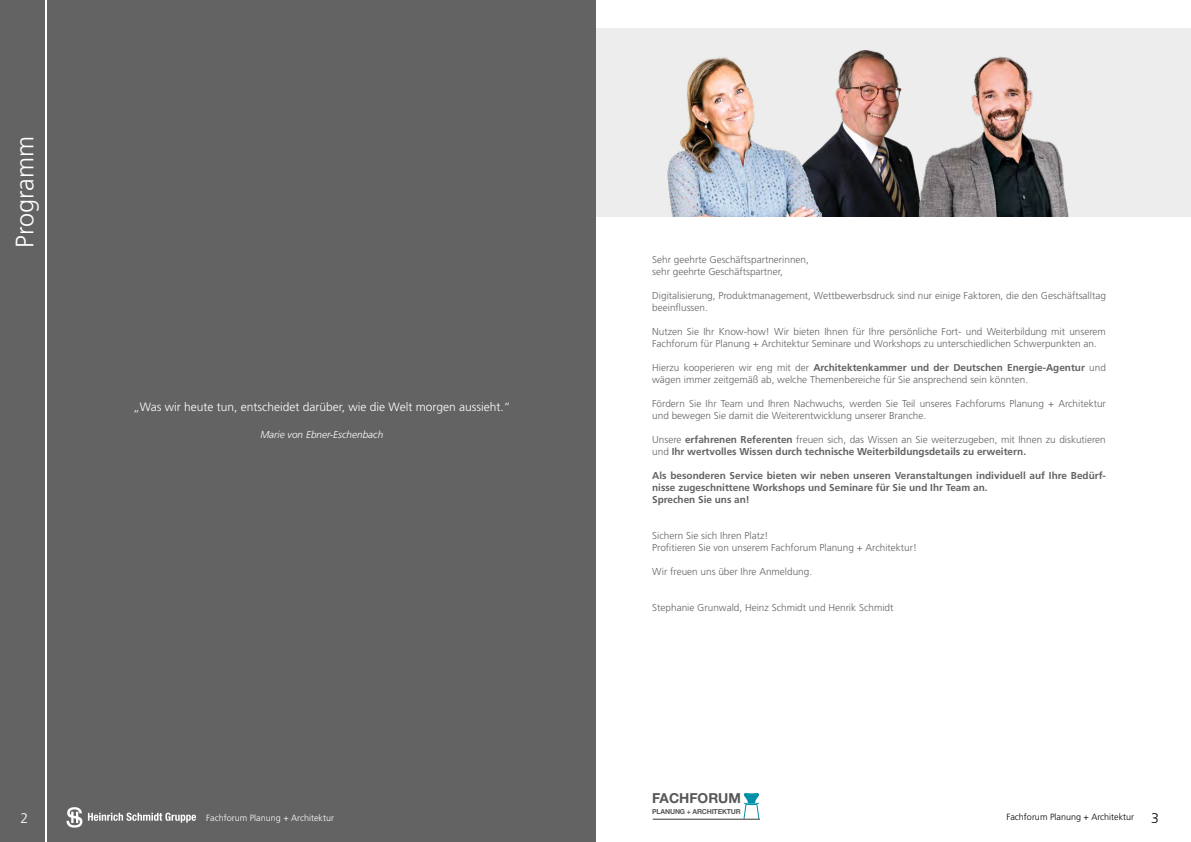
<style>
.page{position:relative;width:1191px;height:842px;background:#fff}
.page>*{position:absolute;margin:0;border:0;box-sizing:border-box;transform-origin:0 0}
.t1{font:300 25.2px "Frutiger LT Std";color:#fff}
.t2{font:300 14px "Frutiger LT Std";color:#fff}
.t3{font:700 13.8px "Helvetica Neue LT Std";color:#575756}
.Fließtext_weiß{font:300 12px "Frutiger LT Std";color:#fff}
.Fließtext{font:300 10px/12px "Frutiger LT Std";color:#646363}
.Fließtext-2{font:700 10px/12px "Frutiger LT Std";color:#646363}
.Fließtext_weiß-2{font:italic 300 10px "Frutiger LT Std";color:#fff}
.t4{font:300 9px "Frutiger LT Std";color:#000}
.t5{font:300 9px "Frutiger LT Std";color:#fff}
.t6{font:700 6.9px "Helvetica Neue LT Std";letter-spacing:-.025em;color:#575756}
.s1{font-weight:700}
.s2{font-weight:300}
.s3{font-size:14px}
</style>
<div class="page">
<div style="left:0;top:0;width:45px;height:842px;background:#646363"></div>
<div style="left:595px;top:28px;width:596px;height:189px;background:#ededed"></div>
<img style="left:824px;top:50px;width:74px;height:167px">
<img style="left:898px;top:56px;width:171px;height:161px">
<img style="left:667px;top:57px;width:157px;height:160px">
<svg style="left:743px;top:793px;width:16px;height:26px"></svg>
<hr style="left:653px;top:819px;width:107px;height:1px;background:#575756">
<div style="left:47px;top:0;width:548px;height:842px;background:#646363"></div>
<svg style="left:66px;top:807px;width:130px;height:21px"></svg>
<h1 class="t1" style="left:10px;top:248px;width:113px;rotate:-90deg">Programm</h1>
<h2 class="t2" style="left:20px;top:810px;width:9px">2</h2>
<p class="Fließtext_weiß" style="left:133px;top:400px;width:378px">„Was wir heute tun, entscheidet darüber, wie die Welt morgen aussieht.“</p>
<p class="Fließtext_weiß-2" style="left:260px;top:428px;width:124px">Marie von Ebner-Eschenbach</p>
<p class="Fließtext" style="left:652px;top:253px;width:158px">Sehr geehrte Geschäftspartnerinnen,</p>
<p class="Fließtext" style="left:652px;top:265px;width:132px">sehr geehrte Geschäftspartner,</p>
<p class="Fließtext" style="left:652px;top:289px;width:455px">Digitalisierung, Produktmanagement, Wettbewerbsdruck sind nur einige Faktoren, die den Geschäftsalltag beeinflussen.</p>
<p class="Fließtext" style="left:652px;top:325px;width:455px">Nutzen Sie Ihr Know-how! Wir bieten Ihnen für Ihre persönliche Fort- und Weiterbildung mit unserem<br>Fachforum für Planung + Architektur Seminare und Workshops zu unterschiedlichen Schwerpunkten an.</p>
<p class="Fließtext" style="left:652px;top:361px;width:455px">Hierzu kooperieren wir eng mit der <span class="s1">Architektenkammer und der Deutschen Energie-Agentur</span> und wägen immer zeitgemäß ab, welche Themenbereiche für Sie ansprechend sein könnten.</p>
<p class="Fließtext" style="left:652px;top:397px;width:455px">Fördern Sie Ihr Team und Ihren Nachwuchs, werden Sie Teil unseres Fachforums Planung + Architektur und bewegen Sie damit die Weiterentwicklung unserer Branche.</p>
<p class="Fließtext-2" style="left:652px;top:433px;width:455px"><span class="s2">Unsere</span> erfahrenen Referenten <span class="s2">freuen sich, das Wissen an Sie weiterzugeben, mit Ihnen zu diskutieren und</span> Ihr wertvolles Wissen durch technische Weiterbildungsdetails zu erweitern.</p>
<p class="Fließtext-2" style="left:652px;top:469px;width:455px">Als besonderen Service bieten wir neben unseren Veranstaltungen individuell auf Ihre Bedürf&shy;nisse zugeschnittene Workshops und Seminare für Sie und Ihr Team an.</p>
<p class="Fließtext-2" style="left:652px;top:493px;width:99px">Sprechen Sie uns an!</p>
<p class="Fließtext" style="left:652px;top:529px;width:118px">Sichern Sie sich Ihren Platz!</p>
<p class="Fließtext" style="left:652px;top:541px;width:266px">Profitieren Sie von unserem Fachforum Planung + Architektur!</p>
<p class="Fließtext" style="left:652px;top:565px;width:161px">Wir freuen uns über Ihre Anmeldung.</p>
<p class="Fließtext" style="left:652px;top:601px;width:243px">Stephanie Grunwald, Heinz Schmidt und Henrik Schmidt</p>
<p class="t3" style="left:652px;top:790px;width:90px">FACHFORUM</p>
<p class="t6" style="left:652px;top:808px;width:90px">PLANUNG + ARCHITEKTUR</p>
<p class="t5" style="left:206px;top:812px;width:129px">Fachforum Planung + Architektur</p>
<p class="t4" style="left:1006px;top:812px;width:154px">Fachforum Planung + Architektur <span class="s3">3</span></p>
</div>
